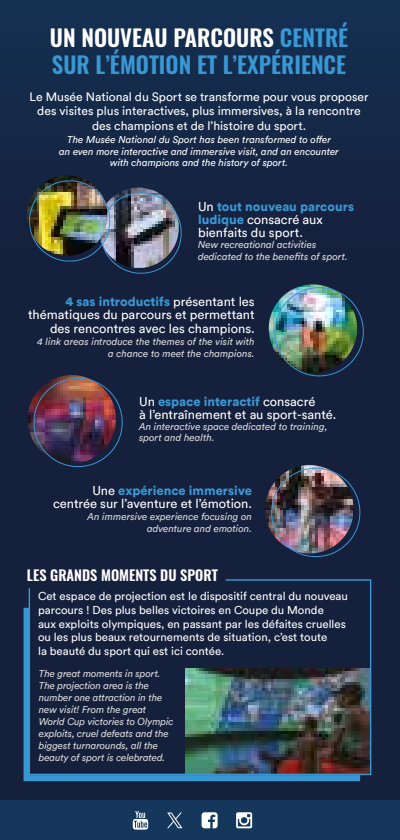
<style>
.page{position:relative;width:400px;height:840px;background:#fff}
.page>*{position:absolute;margin:0;border:0;box-sizing:border-box;transform-origin:0 0}
.t1{font:600 22.8px/27.2px "Oswald";color:#3997d4}
.t2{font:600 14.4px "Oswald";color:#fff}
.t3{font:12.8px/12.8px "Circular";color:#fff}
.t4{font:12px/14.4px "Circular";color:#fff;text-align:center}
.t5{font:11.6px/13.6px "Circular";color:#fff}
.t6{font:italic 10px/12px "Circular";color:#dadada}
.t7{font:italic 10px/11.6px "Circular";color:#fff;text-align:center}
.s1{color:#fff}
.s2{font-weight:900;color:#3997d4}
</style>
<div class="page">
<div style="left:0;top:0;width:400px;height:840px;background:linear-gradient(to bottom,#152948,#151c36)"></div>
<img style="left:23px;top:175px;width:2px;height:82px">
<img style="left:25px;top:175px;width:162px;height:104px">
<img style="left:261px;top:465px;width:6px;height:89px">
<img style="left:267px;top:462px;width:99px;height:101px">
<img style="left:23px;top:375px;width:6px;height:89px">
<img style="left:29px;top:372px;width:99px;height:101px">
<img style="left:267px;top:284px;width:4px;height:93px">
<img style="left:271px;top:282px;width:98px;height:100px">
<div style="left:24px;top:608px;width:336px;height:173px;background:#3997d4"></div>
<img style="left:28px;top:579px;width:344px;height:197px">
<div style="left:0;top:800px;width:400px;height:40px;background:#14375b"></div>
<svg style="left:202px;top:812px;width:16px;height:16px"></svg>
<svg style="left:133px;top:811px;width:15px;height:19px"></svg>
<svg style="left:236px;top:812px;width:16px;height:16px"></svg>
<svg style="left:167px;top:813px;width:15px;height:15px"></svg>
<h1 class="t1" style="left:50px;top:26px;width:300px"><span class="s1">UN NOUVEAU PARCOURS</span> CENTRÉ<br>SUR L’ÉMOTION ET L’EXPÉRIENCE</h1>
<p class="t4" style="left:30px;top:90px;width:340px">Le Musée National du Sport se transforme pour vous proposer des visites plus interactives, plus immersives, à la rencontre des champions et de l’histoire du sport.</p>
<p class="t7" style="left:59px;top:134px;width:281px">The Musée National du Sport has been transformed to offer<br>an even more interactive and immersive visit, and an encounter with champions and the history of sport.</p>
<p class="t3" style="left:198px;top:201px;width:157px">Un <span class="s2">tout nouveau parcours ludique</span> consacré aux bienfaits du sport.</p>
<p class="t6" style="left:198px;top:240px;width:151px">New recreational activities dedicated to the benefits of sport.</p>
<p class="t3" style="left:28px;top:296px;width:228px;text-align:right"><span class="s2">4 sas introductifs</span> présentant les thématiques du parcours et permettant des rencontres avec les champions.</p>
<p class="t6" style="left:37px;top:336px;width:219px;text-align:right">4 link areas introduce the themes of the visit with a chance to meet the champions.</p>
<p class="t3" style="left:139px;top:396px;width:199px">Un <span class="s2">espace interactif</span> consacré<br>à l’entraînement et au sport-santé.</p>
<p class="t6" style="left:139px;top:422px;width:190px">An interactive space dedicated to training, sport and health.</p>
<p class="t3" style="left:53px;top:485px;width:201px;text-align:right">Une <span class="s2">expérience immersive </span>centrée sur l’aventure et l’émotion.</p>
<p class="t6" style="left:88px;top:511px;width:166px;text-align:right">An immersive experience focusing on adventure and emotion.</p>
<h2 class="t2" style="left:27px;top:570px;width:192px">LES GRANDS MOMENTS DU SPORT</h2>
<p class="t5" style="left:38px;top:590px;width:311px">Cet espace de projection est le dispositif central du nouveau parcours ! Des plus belles victoires en Coupe du Monde<br>aux exploits olympiques, en passant par les défaites cruelles ou les plus beaux retournements de situation, c’est toute<br>la beauté du sport qui est ici contée.</p>
<p class="t6" style="left:39px;top:668px;width:136px">The great moments in sport.<br>The projection area is the number one attraction in the new visit! From the great<br>World Cup victories to Olympic exploits, cruel defeats and the biggest turnarounds, all the beauty of sport is celebrated.</p>
</div>
